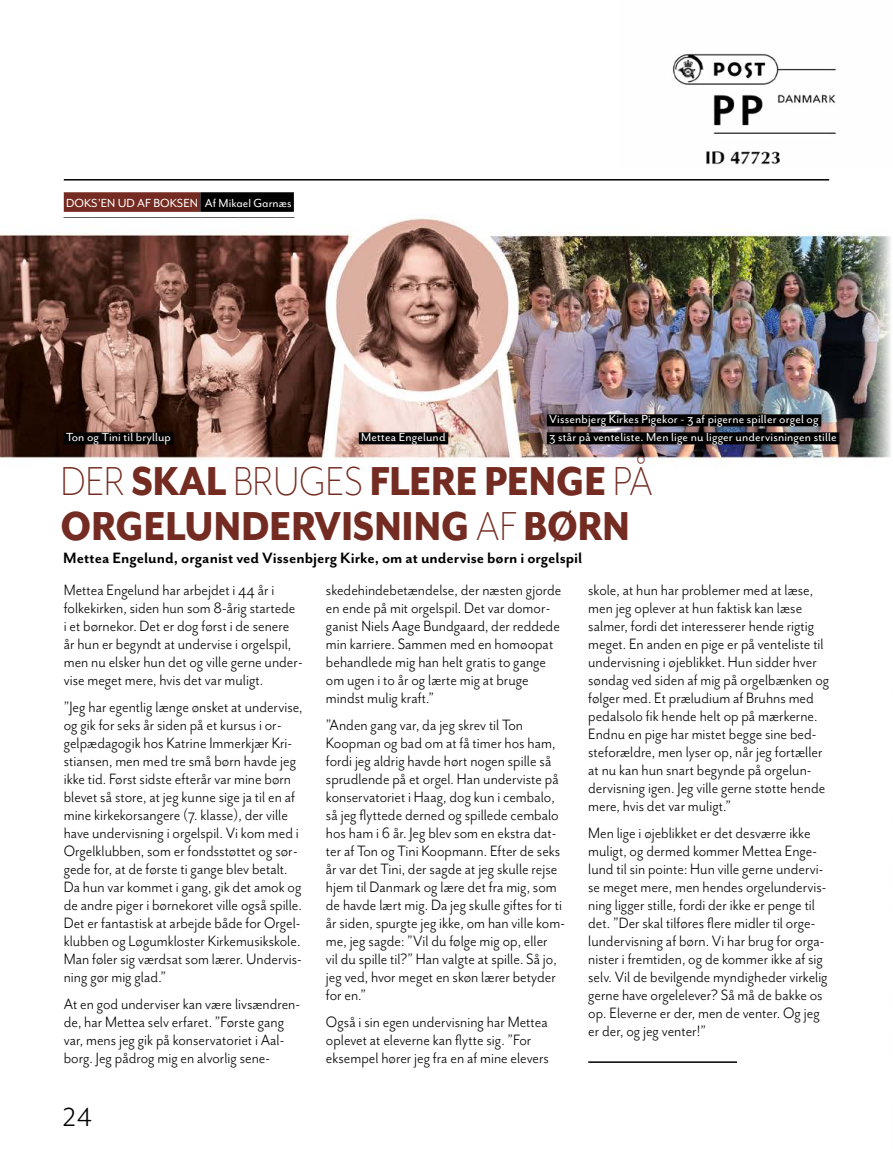
<style>
.page{position:relative;width:893px;height:1149px;background:#fff}
.page>*{position:absolute;margin:0;border:0;box-sizing:border-box;transform-origin:0 0}
.t1{font:800 46.5px/45px "Mr Eaves Mod OT";letter-spacing:-.01em;color:#742b21;scale:.9 1}
.t2{font:30px "Mr Eaves San OT";color:#000}
.t3{font:17.25px/18px "Mr Eaves San OT";color:#000;scale:.95 1}
.t4{font:700 17.25px "Mr Eaves San OT";color:#000}
.t5{font:13.5px "Mr Eaves San OT";letter-spacing:.01em;color:#fff}
.t6{font:13.5px "Mr Eaves Mod OT";color:#000}
.t7{font:13.5px "Mr Eaves Mod OT";color:#fff}
.s1{font-weight:300}
</style>
<div class="page">
<img style="left:0;top:200px;width:850px;height:863px">
<hr style="left:64px;top:179px;width:765px;height:1px;background:#000">
<div style="left:64px;top:192px;width:136px;height:20px;background:#742b21"></div>
<div style="left:200px;top:192px;width:94px;height:20px;background:#000"></div>
<hr style="left:588px;top:1060px;width:149px;height:2px;background:#000">
<img style="left:850px;top:233px;width:41px;height:225px">
<div style="left:64px;top:432px;width:110px;height:12px;background:#000"></div>
<div style="left:547px;top:414px;width:274px;height:12px;background:#000"></div>
<div style="left:547px;top:432px;width:292px;height:12px;background:#000"></div>
<div style="left:359px;top:432px;width:89px;height:12px;background:#000"></div>
<p class="t7" style="left:66px;top:196px;width:227px">DOKS’EN UD AF BOKSEN Af Mikael Garnæs</p>
<p class="t6" style="left:64px;top:205px;width:232px">_________________________________________________</p>
<p class="t5" style="left:66px;top:430px;width:106px">Ton og Tini til bryllup</p>
<p class="t5" style="left:549px;top:412px;width:271px">Vissenbjerg Kirkes Pigekor - 3 af pigerne spiller orgel og</p>
<p class="t5" style="left:361px;top:430px;width:86px">Mettea Engelund</p>
<p class="t5" style="left:549px;top:430px;width:289px">3 står på venteliste. Men lige nu ligger undervisningen stille</p>
<h1 class="t1" style="left:61px;top:459px;width:660px"><span class="s1">DER</span> SKAL <span class="s1">BRUGES</span> FLERE PENGE <span class="s1">PÅ<br></span>ORGELUNDERVISNING <span class="s1">AF</span> BØRN</h1>
<p class="t4" style="left:63px;top:548px;width:521px">Mettea Engelund, organist ved Vissenbjerg Kirke, om at undervise børn i orgelspil</p>
<p class="t3" style="left:64px;top:580px;width:253px">Mettea Engelund har arbejdet i 44 år i folkekirken, siden hun som 8-årig startede<br>i et børnekor. Det er dog først i de senere år hun er begyndt at undervise i orgelspil, men nu elsker hun det og ville gerne under&shy;vise meget mere, hvis det var muligt.</p>
<p class="t3" style="left:64px;top:697px;width:253px">”Jeg har egentlig længe ønsket at undervise, og gik for seks år siden på et kursus i or&shy;gelpædagogik hos Katrine Immerkjær Kri&shy;stiansen, men med tre små børn havde jeg ikke tid. Først sidste efterår var mine børn blevet så store, at jeg kunne sige ja til en af mine kirkekorsangere (7. klasse), der ville have undervisning i orgelspil. Vi kom med i Orgelklubben, som er fondsstøttet og sør&shy;gede for, at de første ti gange blev betalt.<br>Da hun var kommet i gang, gik det amok og de andre piger i børnekoret ville også spille.<br>Det er fantastisk at arbejde både for Orgel&shy;klubben og Løgumkloster Kirkemusikskole.<br>Man føler sig værdsat som lærer. Undervis&shy;ning gør mig glad.”</p>
<p class="t3" style="left:64px;top:994px;width:250px">At en god underviser kan være livsændren&shy;de, har Mettea selv erfaret. ”Første gang var, mens jeg gik på konservatoriet i Aal&shy;borg. Jeg pådrog mig en alvorlig sene-</p>
<h2 class="t2" style="left:63px;top:1100px;width:31px">24</h2>
<p class="t3" style="left:326px;top:580px;width:249px">skedehindebetændelse, der næsten gjorde en ende på mit orgelspil. Det var domor&shy;ganist Niels Aage Bundgaard, der reddede min karriere. Sammen med en homøopat behandlede mig han helt gratis to gange om ugen i to år og lærte mig at bruge mindst mulig kraft.”</p>
<p class="t3" style="left:326px;top:715px;width:253px">”Anden gang var, da jeg skrev til Ton Koopman og bad om at få timer hos ham, fordi jeg aldrig havde hørt nogen spille så sprudlende på et orgel. Han underviste på konservatoriet i Haag, dog kun i cembalo, så jeg flyttede derned og spillede cembalo hos ham i 6 år. Jeg blev som en ekstra dat&shy;ter af Ton og Tini Koopmann. Efter de seks år var det Tini, der sagde at jeg skulle rejse hjem til Danmark og lære det fra mig, som de havde lært mig. Da jeg skulle giftes for ti år siden, spurgte jeg ikke, om han ville kom&shy;me, jeg sagde: ”Vil du følge mig op, eller<br>vil du spille til?” Han valgte at spille. Så jo, jeg ved, hvor meget en skøn lærer betyder for en.”</p>
<p class="t3" style="left:326px;top:1012px;width:236px">Også i sin egen undervisning har Mettea oplevet at eleverne kan flytte sig. ”For eksempel hører jeg fra en af mine elevers</p>
<p class="t3" style="left:588px;top:580px;width:255px">skole, at hun har problemer med at læse, men jeg oplever at hun faktisk kan læse salmer, fordi det interesserer hende rigtig meget. En anden en pige er på venteliste til undervisning i øjeblikket. Hun sidder hver søndag ved siden af mig på orgelbænken og følger med. Et præludium af Bruhns med pedalsolo fik hende helt op på mærkerne.<br>Endnu en pige har mistet begge sine bed&shy;steforældre, men lyser op, når jeg fortæller at nu kan hun snart begynde på orgelun&shy;dervisning igen. Jeg ville gerne støtte hende mere, hvis det var muligt.”</p>
<p class="t3" style="left:588px;top:823px;width:254px">Men lige i øjeblikket er det desværre ikke muligt, og dermed kommer Mettea Enge&shy;lund til sin pointe: Hun ville gerne undervi&shy;se meget mere, men hendes orgelundervis&shy;ning ligger stille, fordi der ikke er penge til det. ”Der skal tilføres flere midler til orge&shy;lundervisning af børn. Vi har brug for orga&shy;nister i fremtiden, og de kommer ikke af sig selv. Vil de bevilgende myndigheder virkelig gerne have orgelelever? Så må de bakke os op. Eleverne er der, men de venter. Og jeg er der, og jeg venter!”</p>
</div>
